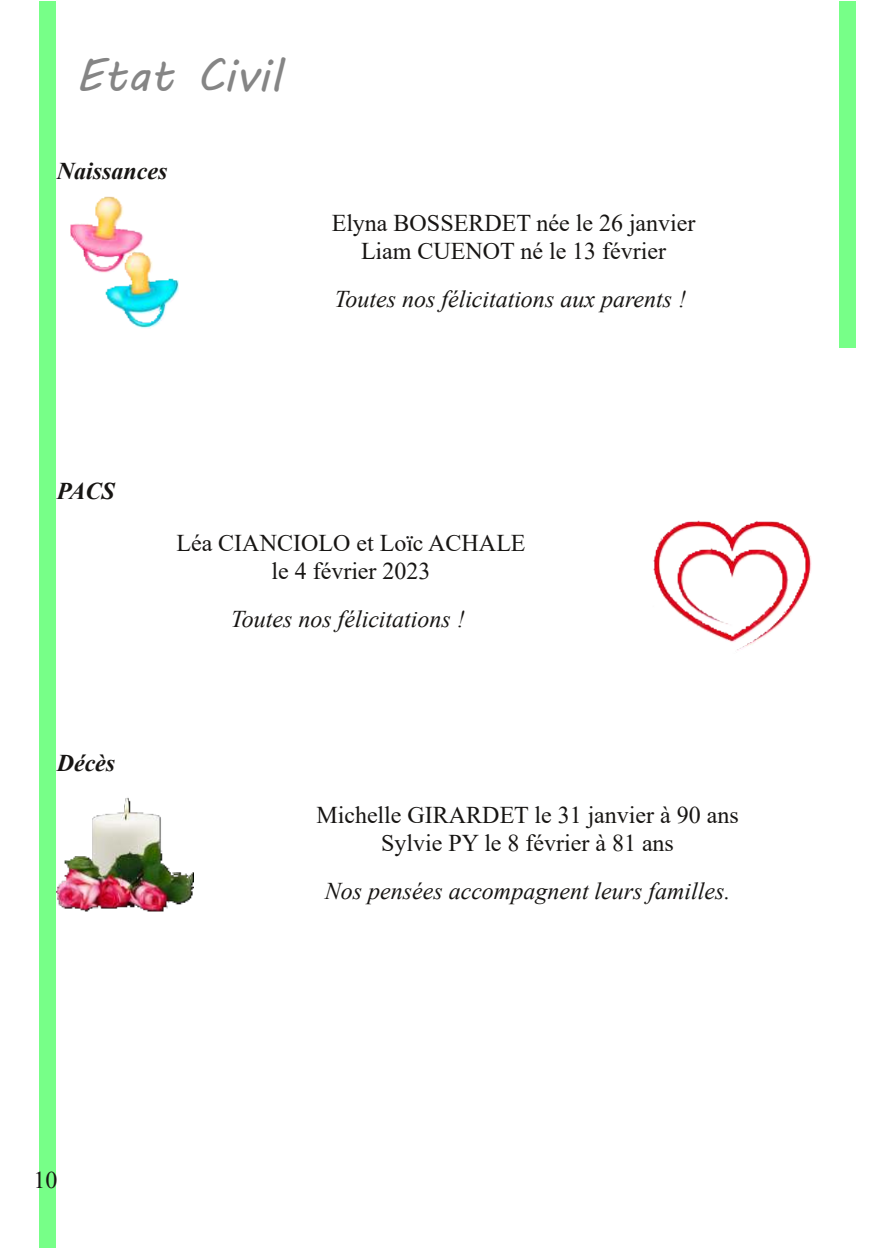
<style>
.page{position:relative;width:896px;height:1248px;background:#fff}
.page>*{position:absolute;margin:0;border:0;box-sizing:border-box;transform-origin:0 0}
.t1{font:46px "MV Boli";color:#858585}
.t2{font:24px/28px "Times New Roman";color:#171513;text-align:center}
.t3{font:italic 24px "Times New Roman";color:#171513}
.t4{font:italic 700 24px "Times New Roman";color:#171513}
</style>
<div class="page">
<img style="left:653px;top:520px;width:159px;height:131px">
<img style="left:57px;top:797px;width:137px;height:115px">
<img style="left:70px;top:196px;width:109px;height:133px">
<div style="left:39px;top:1px;width:16px;height:1246px;background:#7f8"></div>
<div style="left:839px;top:1px;width:16px;height:347px;background:#7f8"></div>
<h1 class="t1" style="left:76px;top:44px;width:207px">Etat Civil</h1>
<p class="t4" style="left:57px;top:154px;width:112px">Naissances</p>
<p class="t2" style="left:332px;top:208px;width:365px">Elyna BOSSERDET née le 26 janvier<br>Liam CUENOT né le 13 février</p>
<p class="t3" style="left:334px;top:282px;width:353px">Toutes nos félicitations aux parents !</p>
<p class="t4" style="left:57px;top:474px;width:60px">PACS</p>
<p class="t4" style="left:57px;top:746px;width:60px">Décès</p>
<p class="t2" style="left:176px;top:528px;width:351px">Léa CIANCIOLO et Loïc ACHALE le 4 février 2023</p>
<p class="t3" style="left:231px;top:602px;width:235px">Toutes nos félicitations !</p>
<p class="t2" style="left:316px;top:800px;width:424px">Michelle GIRARDET le 31 janvier à 90 ans<br>Sylvie PY le 8 février à 81 ans</p>
<p class="t3" style="left:325px;top:874px;width:407px">Nos pensées accompagnent leurs familles.</p>
<p class="t2" style="left:33px;top:1165px;width:25px">10</p>
</div>
